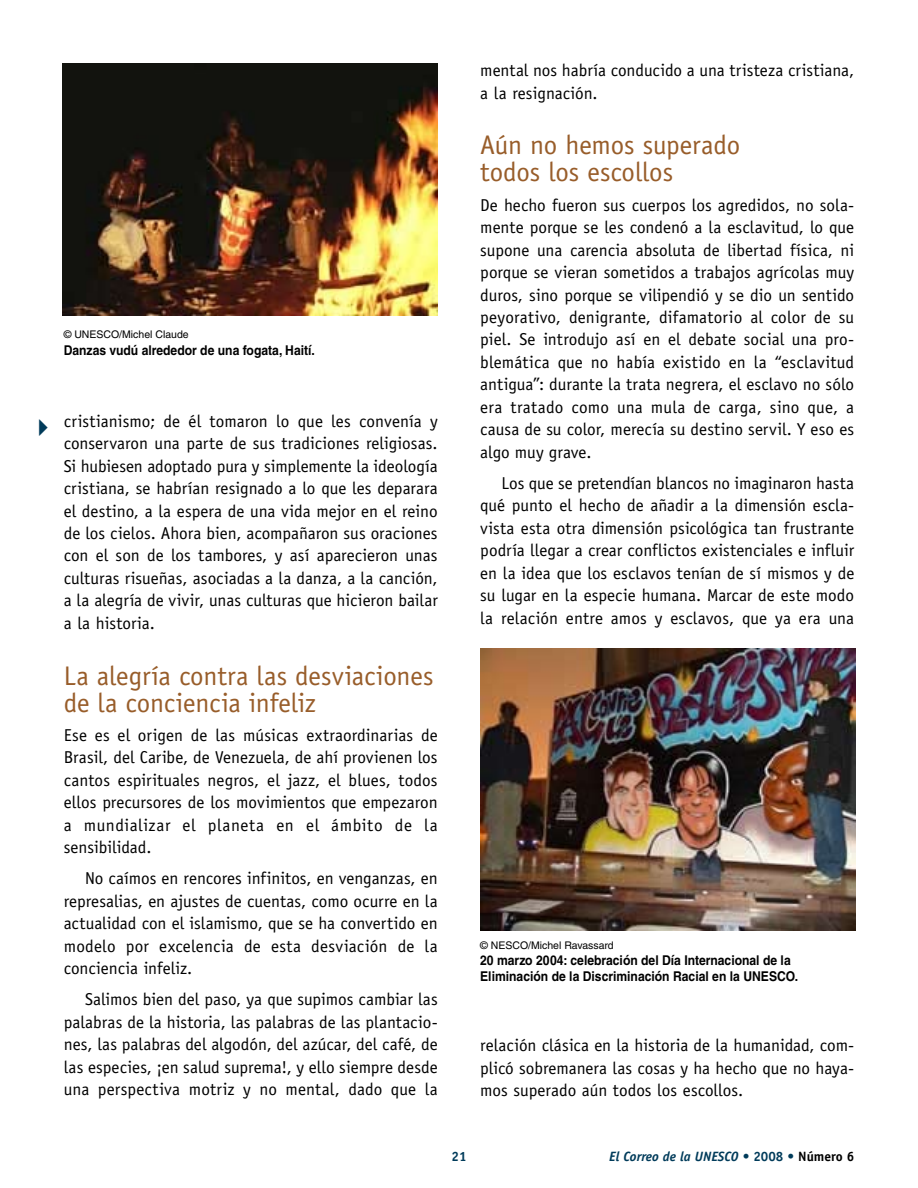
<style>
.page{position:relative;width:918px;height:1188px;background:#fff}
.page>*{position:absolute;margin:0;border:0;box-sizing:border-box;transform-origin:0 0}
.t1{font:27px/27px "Officina Sans Std";letter-spacing:-.005em;color:#985d2a}
.t2{font:17.25px/22.5px "Officina Sans Std";letter-spacing:.005em;color:#000;text-align:justify}
.t3{font:700 13.5px/16.2px "Helvetica LT Std";color:#000;scale:.9 1}
.t4{font:italic 700 13.5px "Officina Sans";color:#003b5a}
.t5{font:700 13.5px "Officina Sans Std";color:#003b5a}
.t6{font:10.5px "Helvetica LT Std";color:#000}
.s1{font-family:"Officina Sans Std";font-style:normal}
.s2{font-family:"Officina Sans Std";font-style:normal;color:#000}
</style>
<div class="page">
<img style="left:63px;top:64px;width:375px;height:252px">
<img style="left:480px;top:649px;width:375px;height:282px">
<p class="t6" style="left:64px;top:329px;width:127px">© UNESCO/Michel Claude</p>
<p class="t3" style="left:64px;top:341px;width:281px">Danzas vudú alrededor de una fogata, Haití.</p>
<p class="t2" style="left:64px;top:409px;width:375px">cristianismo; de él tomaron lo que les convenía y conservaron una parte de sus tradiciones religiosas.<br>Si hubiesen adoptado pura y simplemente la ideología cristiana, se habrían resignado a lo que les deparara el destino, a la espera de una vida mejor en el reino de los cielos. Ahora bien, acompañaron sus oraciones con el son de los tambores, y así aparecieron unas culturas risueñas, asociadas a la danza, a la canción, a la alegría de vivir, unas culturas que hicieron bailar a la historia.</p>
<h1 class="t1" style="left:64px;top:662px;width:371px">La alegría contra las desviaciones de la conciencia infeliz</h1>
<p class="t2" style="left:64px;top:724px;width:375px">Ese es el origen de las músicas extraordinarias de Brasil, del Caribe, de Venezuela, de ahí provienen los cantos espirituales negros, el jazz, el blues, todos ellos precursores de los movimientos que empezaron a mundializar el planeta en el ámbito de la sensibilidad.</p>
<p class="t2" style="left:64px;top:867px;width:376px;text-indent:21px">No caímos en rencores infinitos, en venganzas, en represalias, en ajustes de cuentas, como ocurre en la actualidad con el islamismo, que se ha convertido en modelo por excelencia de esta desviación de la conciencia infeliz.</p>
<p class="t2" style="left:64px;top:988px;width:375px;text-indent:21px">Salimos bien del paso, ya que supimos cambiar las palabras de la historia, las palabras de las plantacio&shy;nes, las palabras del algodón, del azúcar, del café, de las especies, ¡en salud suprema!, y ello siempre desde una perspectiva motriz y no mental, dado que la</p>
<p class="t2" style="left:480px;top:59px;width:375px">mental nos habría conducido a una tristeza cristiana, a la resignación.</p>
<h1 class="t1" style="left:480px;top:132px;width:261px">Aún no hemos superado todos los escollos</h1>
<p class="t2" style="left:480px;top:193px;width:376px">De hecho fueron sus cuerpos los agredidos, no sola&shy;mente porque se les condenó a la esclavitud, lo que supone una carencia absoluta de libertad física, ni porque se vieran sometidos a trabajos agrícolas muy duros, sino porque se vilipendió y se dio un sentido peyorativo, denigrante, difamatorio al color de su piel. Se introdujo así en el debate social una pro&shy;blemática que no había existido en la “esclavitud antigua”: durante la trata negrera, el esclavo no sólo era tratado como una mula de carga, sino que, a causa de su color, merecía su destino servil. Y eso es algo muy grave.</p>
<p class="t2" style="left:480px;top:472px;width:376px;text-indent:21px">Los que se pretendían blancos no imaginaron hasta qué punto el hecho de añadir a la dimensión escla&shy;vista esta otra dimensión psicológica tan frustrante podría llegar a crear conflictos existenciales e influir en la idea que los esclavos tenían de sí mismos y de su lugar en la especie humana. Marcar de este modo la relación entre amos y esclavos, que ya era una</p>
<p class="t6" style="left:480px;top:939px;width:135px">© NESCO/Michel Ravassard</p>
<p class="t3" style="left:480px;top:952px;width:355px">20 marzo 2004: celebración del Día Internacional de la<br>Eliminación de la Discriminación Racial en la UNESCO.</p>
<p class="t2" style="left:480px;top:1034px;width:375px">relación clásica en la historia de la humanidad, com&shy;plicó sobremanera las cosas y ha hecho que no haya&shy;mos superado aún todos los escollos.</p>
<p class="t5" style="left:451px;top:1148px;width:17px">21</p>
<p class="t4" style="left:609px;top:1149px;width:247px">El Correo de la UNESCO <span class="s1">• 2008 •</span> <span class="s2">Número 6</span></p>
</div>
